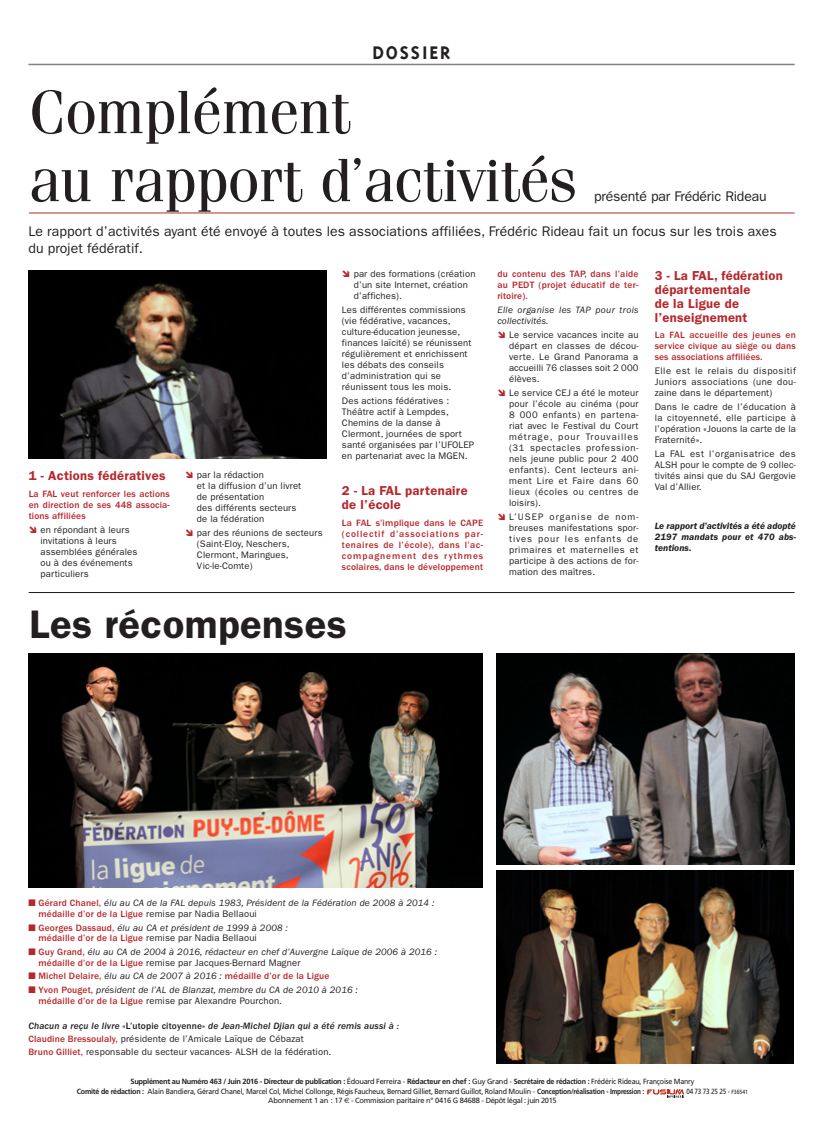
<style>
.page{position:relative;width:823px;height:1134px;background:#fff}
.page>*{position:absolute;margin:0;border:0;box-sizing:border-box;transform-origin:0 0}
.AL_titre__FENICE{font:61px/68px "Fenice";letter-spacing:-.015em;color:#231f20}
.Inter_2{font:600 40px "Franklin Gothic";letter-spacing:.01em;color:#231f20}
.t1{font:700 21px "Triplex";letter-spacing:.085em;color:#231f20}
.AL_chapeau{font:14px/17px "Franklin Gothic";letter-spacing:.005em;color:#231f20}
.AL_titre__FENICE-2{font:14px "Franklin Gothic";letter-spacing:-.015em;color:#231f20}
.Inter_2-2{font:600 13px/14px "Franklin Gothic";letter-spacing:.02em;color:#b7282e}
.AL_Texte{font:9.5px/11px "Franklin Gothic";letter-spacing:.015em;color:#231f20}
.AL_Texte-2{font:500 9.5px/11px "Franklin Gothic";letter-spacing:.015em;color:#b7282e;text-align:justify}
.AL_Texte-3{font:italic 9.5px/10.5px "Franklin Gothic";letter-spacing:.015em;color:#231f20}
.AL_Texte-4{font:italic 500 9.5px "Franklin Gothic";letter-spacing:.015em;color:#231f20}
.AL_Texte-5{font:italic 600 9.5px/11px "Franklin Gothic";color:#231f20;text-align:justify}
.AL_Texte-6{font:italic 9.5px/11px "Franklin Gothic";letter-spacing:.04em;color:#231f20}
.t2{font:7.5px "Frutiger";letter-spacing:-.03em;color:#231f20;scale:.95 1}
.t3{font:700 7.5px "Frutiger";letter-spacing:-.04em;color:#231f20}
.t4{font:7.5px "Frutiger";letter-spacing:-.03em;color:#231f20}
.t5{font:7.5px "Frutiger";letter-spacing:-.03em;color:#231f20;scale:.85 1}
.s1{color:#b7282e}
.s2{font-weight:500;font-style:normal;color:#b7282e}
.s3{font-style:normal}
.s4{font-weight:400;font-style:italic;color:#231f20}
.s5{font-weight:400;color:#231f20}
.s6{font-weight:500;color:#b7282e}
.s7{font-weight:400}
.s8{font-weight:700}
.s9{font-size:6px}
</style>
<div class="page">
<svg style="left:647px;top:1089px;width:36px;height:8px"></svg>
<hr style="left:28px;top:64px;width:766px;height:1px;background:#808285">
<hr style="left:29px;top:212px;width:765px;height:1px;background:#b7282e">
<img style="left:28px;top:270px;width:298px;height:189px">
<img style="left:29px;top:653px;width:453px;height:234px">
<img style="left:496px;top:653px;width:298px;height:212px">
<img style="left:496px;top:870px;width:297px;height:193px">
<hr style="left:29px;top:592px;width:765px;height:1px;background:#231f20">
<p class="t1" style="left:372px;top:40px;width:79px">DOSSIER</p>
<p class="AL_titre__FENICE" style="left:29px;top:77px;width:549px">Complément<br>au rapport d’activités</p>
<p class="AL_titre__FENICE-2" style="left:594px;top:188px;width:174px">présenté par Frédéric Rideau</p>
<p class="AL_chapeau" style="left:28px;top:223px;width:749px">Le rapport d’activités ayant été envoyé à toutes les associations affiliées, Frédéric Rideau fait un focus sur les trois axes du projet fédératif.</p>
<p class="AL_Texte" style="left:353px;top:269px;width:123px">par des formations (création d’un site Internet, création d’affiches).</p>
<p class="AL_Texte" style="left:342px;top:305px;width:131px">Les différentes commissions (vie fédérative, vacances, culture-éducation jeunesse, finances laïcité) se réunissent régulièrement et enrichissent les débats des conseils d’administration qui se réunissent tous les mois.</p>
<p class="AL_Texte" style="left:342px;top:395px;width:134px">Des actions fédératives :<br>Théâtre actif à Lempdes,<br>Chemins de la danse à<br>Clermont, journées de sport santé organisées par l’UFOLEP en partenariat avec la MGEN.</p>
<p class="Inter_2-2" style="left:342px;top:484px;width:127px">2 - La FAL partenaire de l’école</p>
<p class="AL_Texte-2" style="left:342px;top:517px;width:143px">La FAL s’implique dans le CAPE (collectif d’associations par&shy;tenaires de l’école), dans l’ac&shy;compagnement des rythmes scolaires, dans le développement</p>
<p class="Inter_2-2" style="left:654px;top:268px;width:129px">3 - La FAL, fédération départementale<br>de la Ligue de l’enseignement</p>
<p class="AL_Texte-2" style="left:654px;top:330px;width:143px">La FAL accueille des jeunes en service civique au siège ou dans ses associations affiliées.</p>
<p class="AL_Texte" style="left:654px;top:366px;width:143px;text-align:justify">Elle est le relais du dispositif Juniors associations (une dou&shy;zaine dans le département)</p>
<p class="AL_Texte" style="left:654px;top:401px;width:143px;text-align:justify">Dans le cadre de l’éducation à la citoyenneté, elle participe à l’opération «Jouons la carte de la Fraternité».</p>
<p class="AL_Texte" style="left:654px;top:448px;width:143px;text-align:justify">La FAL est l’organisatrice des ALSH pour le compte de 9 collec&shy;tivités ainsi que du SAJ Gergovie Val d’Allier.</p>
<p class="AL_Texte-5" style="left:654px;top:520px;width:143px">Le rapport d’activités a été adopté 2197 mandats pour et 470 abs&shy;tentions.</p>
<p class="AL_Texte-2" style="left:497px;top:269px;width:143px">du contenu des TAP, dans l’aide au PEDT (projet éducatif de ter&shy;ritoire).</p>
<p class="AL_Texte-6" style="left:497px;top:304px;width:143px">Elle organise les TAP pour trois collectivités.</p>
<p class="AL_Texte" style="left:509px;top:329px;width:131px;text-align:justify">Le service vacances incite au départ en classes de décou&shy;verte. Le Grand Panorama a accueilli 76 classes soit 2 000 élèves.</p>
<p class="AL_Texte" style="left:509px;top:387px;width:131px;text-align:justify">Le service CEJ a été le moteur pour l’école au cinéma (pour 8 000 enfants) en partena&shy;riat avec le Festival du Court métrage, pour Trouvailles (31 spectacles profession&shy;nels jeune public pour 2 400 enfants). Cent lecteurs ani&shy;ment Lire et Faire dans 60 lieux (écoles ou centres de loisirs).</p>
<p class="AL_Texte" style="left:509px;top:511px;width:131px;text-align:justify">L’USEP organise de nom&shy;breuses manifestations spor&shy;tives pour les enfants de primaires et maternelles et participe à des actions de for&shy;mation des maîtres.</p>
<p class="Inter_2-2" style="left:29px;top:469px;width:138px">1 - Actions fédératives</p>
<p class="AL_Texte-2" style="left:29px;top:488px;width:143px">La FAL veut renforcer les actions en direction de ses 448 associa&shy;tions affiliées</p>
<p class="AL_Texte" style="left:40px;top:524px;width:98px">en répondant à leurs invitations à leurs assemblées générales ou à des événements particuliers</p>
<p class="AL_Texte" style="left:197px;top:469px;width:106px">par la rédaction<br>et la diffusion d’un livret de présentation<br>des différents secteurs de la fédération</p>
<p class="AL_Texte" style="left:197px;top:527px;width:127px">par des réunions de secteurs (Saint-Eloy, Neschers,<br>Clermont, Maringues,<br>Vic-le-Comte)</p>
<p class="Inter_2" style="left:30px;top:601px;width:318px">Les récompenses</p>
<p class="AL_Texte-3" style="left:38px;top:898px;width:397px;text-indent:-10px"><span class="s1">■</span> <span class="s2">Gérard Chanel,</span> élu au CA de la FAL depuis 1983, Président de la Fédération de 2008 à 2014 : <span class="s2">médaille d’or de la Ligue</span> <span class="s3">remise par Nadia Bellaoui</span></p>
<p class="AL_Texte-2" style="left:38px;top:922px;width:251px;line-height:10.5px;text-indent:-10px">■ Georges Dassaud, <span class="s4">élu au CA et président de 1999 à 2008 : </span>médaille d’or de la Ligue <span class="s5">remise par Nadia Bellaoui</span></p>
<p class="AL_Texte-3" style="left:38px;top:947px;width:400px;text-indent:-10px"><span class="s1">■</span> <span class="s2">Guy Grand,</span> élu au CA de 2004 à 2016, rédacteur en chef d’Auvergne Laïque de 2006 à 2016 : <span class="s2">médaille d’or de la Ligue</span> <span class="s3">remise par Jacques-Bernard Magner</span></p>
<p class="AL_Texte-2" style="left:28px;top:971px;width:302px">■ Michel Delaire, <span class="s4">élu au CA de 2007 à 2016 :</span> médaille d’or de la Ligue</p>
<p class="AL_Texte-3" style="left:38px;top:985px;width:321px;text-indent:-10px"><span class="s1">■</span> <span class="s2">Yvon Pouget,</span> président de l’AL de Blanzat, membre du CA de 2010 à 2016 : <span class="s2">médaille d’or de la Ligue</span> <span class="s3">remise par Alexandre Pourchon.</span></p>
<p class="AL_Texte-4" style="left:28px;top:1020px;width:372px">Chacun a reçu le livre <span class="s3">«L’utopie citoyenne»</span> de Jean-Michel Djian qui a été remis aussi à :</p>
<p class="AL_Texte" style="left:28px;top:1033px;width:277px"><span class="s6">Claudine Bressoulaly,</span> présidente de l’Amicale Laïque de Cébazat</p>
<p class="AL_Texte" style="left:28px;top:1046px;width:304px"><span class="s6">Bruno Gilliet,</span> responsable du secteur vacances- ALSH de la fédération.</p>
<p class="t3" style="left:130px;top:1077px;width:565px">Supplément au Numéro 463 / Juin 2016 - Directeur de publication : <span class="s7">Édouard Ferreira -</span> Rédacteur en chef : <span class="s7">Guy Grand -</span> Secrétaire de rédaction : <span class="s7">Frédéric Rideau, Françoise Manry</span></p>
<p class="t2" style="left:77px;top:1087px;width:598px"><span class="s8">Comité de rédaction :</span> Alain Bandiera, Gérard Chanel, Marcel Col, Michel Collonge, Régis Faucheux, Bernard Gilliet, Bernard Guillot, Roland Moulin - <span class="s8">Conception/réalisation - Impression :</span></p>
<p class="t5" style="left:686px;top:1087px;width:74px">04 73 73 25 25 - <span class="s9">F36541</span></p>
<p class="t4" style="left:268px;top:1096px;width:290px">Abonnement 1 an : 17 - Commission paritaire n° 0416 G 84688 - Dépôt légal : juin 2015</p>
</div>
